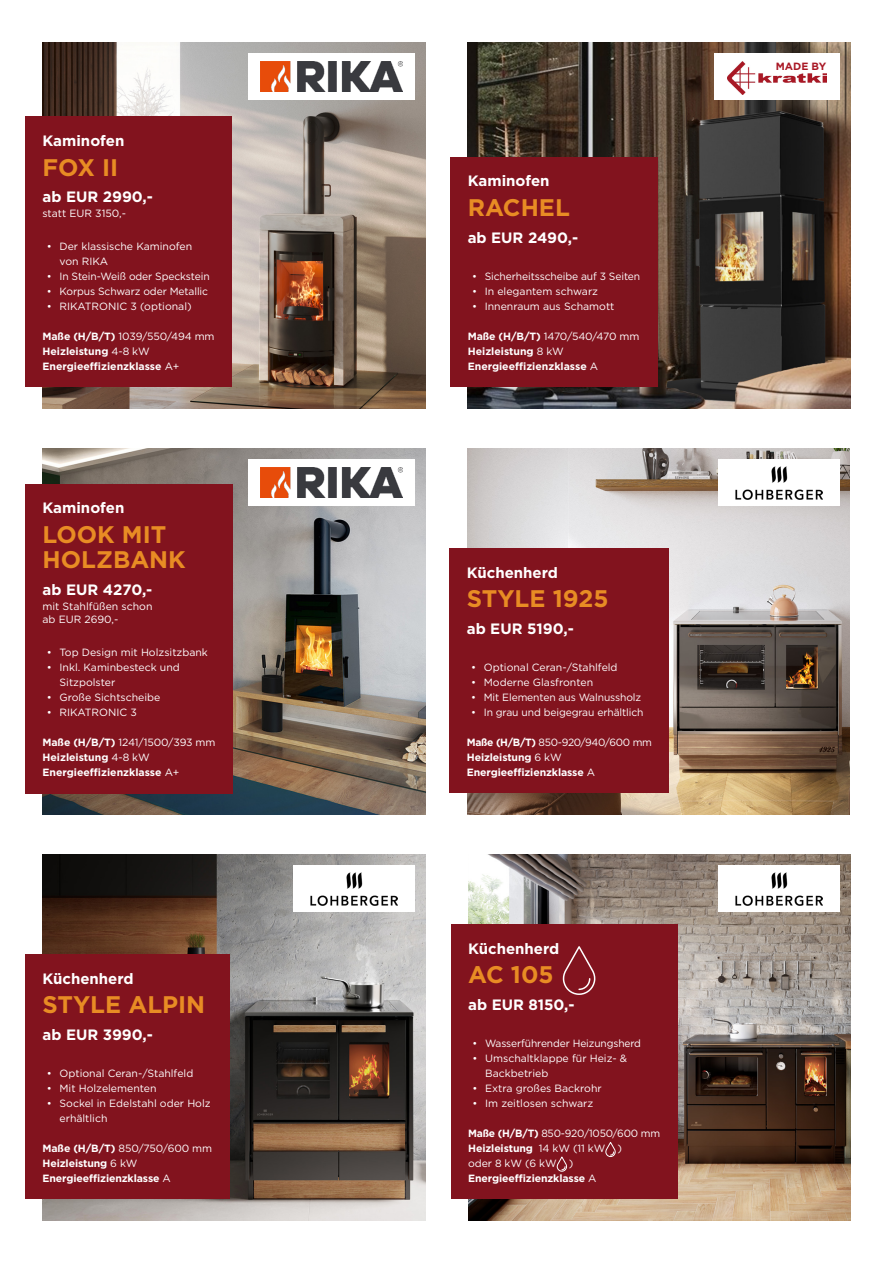
<style>
.page{position:relative;width:893px;height:1263px;background:#fff}
.page>*{position:absolute;margin:0;border:0;box-sizing:border-box;transform-origin:0 0}
.t1{font:700 24px/25.5px "Gotham";color:#e88c24}
.t2{font:700 15px "Gotham";color:#fff}
.t3{font:10.5px/15px "Gotham";color:#fff}
.t4{font:700 10.5px "Gotham";letter-spacing:-.01em;color:#fff}
.t5{font:10.5px "Gotham";letter-spacing:-.02em;color:#fff}
.t6{font:10.5px "Gotham";letter-spacing:-.03em;color:#fff}
.t7{font:700 10.5px "Gotham";color:#a91825}
.s1{font-weight:700}
.s2{font-weight:400}
</style>
<div class="page">
<img style="left:672px;top:855px;width:178px;height:365px">
<img style="left:468px;top:855px;width:204px;height:365px">
<img style="left:43px;top:855px;width:382px;height:365px">
<img style="left:467px;top:449px;width:383px;height:365px">
<div style="left:26px;top:955px;width:204px;height:244px;background:#82131e"></div>
<div style="left:450px;top:548px;width:219px;height:245px;background:#82131e"></div>
<div style="left:451px;top:925px;width:227px;height:274px;background:#82131e"></div>
<div style="left:293px;top:865px;width:122px;height:47px;background:#fff"></div>
<div style="left:718px;top:459px;width:121px;height:47px;background:#fff"></div>
<div style="left:719px;top:865px;width:121px;height:47px;background:#fff"></div>
<img style="left:310px;top:872px;width:88px;height:33px">
<img style="left:735px;top:466px;width:87px;height:33px">
<img style="left:736px;top:872px;width:87px;height:33px">
<img style="left:468px;top:43px;width:382px;height:365px">
<div style="left:714px;top:53px;width:126px;height:47px;background:#fff"></div>
<div style="left:451px;top:157px;width:207px;height:230px;background:#82131e"></div>
<img style="left:728px;top:62px;width:98px;height:33px">
<img style="left:43px;top:43px;width:382px;height:365px">
<img style="left:43px;top:449px;width:382px;height:365px">
<div style="left:248px;top:53px;width:167px;height:47px;background:#fff"></div>
<div style="left:248px;top:459px;width:167px;height:47px;background:#fff"></div>
<img style="left:261px;top:62px;width:141px;height:30px">
<img style="left:261px;top:468px;width:141px;height:30px">
<div style="left:26px;top:117px;width:206px;height:270px;background:#82131e"></div>
<div style="left:26px;top:484px;width:207px;height:309px;background:#82131e"></div>
<svg style="left:562px;top:946px;width:34px;height:49px"></svg>
<svg style="left:605px;top:1142px;width:10px;height:15px"></svg>
<svg style="left:557px;top:1156px;width:10px;height:16px"></svg>
<img style="left:25px;top:86px;width:73px;height:372px">
<p class="t2" style="left:43px;top:131px;width:83px">Kaminofen</p>
<p class="t1" style="left:43px;top:154px;width:77px">FOX II</p>
<p class="t2" style="left:43px;top:187px;width:112px">ab EUR 2990,-</p>
<p class="t3" style="left:43px;top:205px;width:85px">statt EUR 3150,-</p>
<p class="t3" style="left:60px;top:238px;width:134px;text-indent:-13px">• Der klassische Kaminofen von RIKA</p>
<p class="t3" style="left:47px;top:268px;width:164px">• In Stein-Weiß oder Speckstein</p>
<p class="t3" style="left:47px;top:283px;width:163px">• Korpus Schwarz oder Metallic</p>
<p class="t3" style="left:47px;top:298px;width:146px">• RIKATRONIC 3 (optional)</p>
<p class="t3" style="left:43px;top:328px;width:173px"><span class="s1">Maße (H/B/T)</span> 1039/550/494 mm</p>
<p class="t4" style="left:43px;top:344px;width:109px">Heizleistung <span class="s2">4-8 kW</span></p>
<p class="t4" style="left:43px;top:359px;width:138px">Energieeffizienzklasse <span class="s2">A+</span></p>
<p class="t2" style="left:43px;top:498px;width:83px">Kaminofen</p>
<p class="t1" style="left:43px;top:521px;width:145px">LOOK MIT<br>HOLZBANK</p>
<p class="t2" style="left:43px;top:579px;width:111px">ab EUR 4270,-</p>
<p class="t3" style="left:43px;top:599px;width:111px;line-height:13.5px">mit Stahlfüßen schon ab EUR 2690,-</p>
<p class="t3" style="left:47px;top:645px;width:163px">• Top Design mit Holzsitzbank</p>
<p class="t3" style="left:60px;top:660px;width:122px;text-indent:-13px">• Inkl. Kaminbesteck und<br>Sitzpolster</p>
<p class="t3" style="left:47px;top:690px;width:115px">• Große Sichtscheibe</p>
<p class="t3" style="left:47px;top:705px;width:92px">• RIKATRONIC 3</p>
<p class="t3" style="left:43px;top:735px;width:174px"><span class="s1">Maße (H/B/T)</span> 1241/1500/393 mm</p>
<p class="t4" style="left:43px;top:750px;width:109px">Heizleistung <span class="s2">4-8 kW</span></p>
<p class="t4" style="left:43px;top:765px;width:138px">Energieeffizienzklasse <span class="s2">A+</span></p>
<p class="t2" style="left:43px;top:968px;width:93px">Küchenherd</p>
<p class="t1" style="left:43px;top:992px;width:164px">STYLE ALPIN</p>
<p class="t2" style="left:43px;top:1025px;width:112px">ab EUR 3990,-</p>
<p class="t3" style="left:47px;top:1066px;width:148px">• Optional Ceran-/Stahlfeld</p>
<p class="t3" style="left:47px;top:1081px;width:111px">• Mit Holzelementen</p>
<p class="t3" style="left:60px;top:1096px;width:153px;text-indent:-13px">• Sockel in Edelstahl oder Holz erhältlich</p>
<p class="t3" style="left:43px;top:1141px;width:171px"><span class="s1">Maße (H/B/T)</span> 850/750/600 mm</p>
<p class="t4" style="left:43px;top:1156px;width:96px">Heizleistung <span class="s2">6 kW</span></p>
<p class="t4" style="left:43px;top:1171px;width:130px">Energieeffizienzklasse <span class="s2">A</span></p>
<p class="t2" style="left:468px;top:171px;width:83px">Kaminofen</p>
<p class="t1" style="left:468px;top:195px;width:104px">RACHEL</p>
<p class="t2" style="left:468px;top:227px;width:112px">ab EUR 2490,-</p>
<p class="t3" style="left:472px;top:268px;width:170px">• Sicherheitsscheibe auf 3 Seiten</p>
<p class="t3" style="left:472px;top:283px;width:127px">• In elegantem schwarz</p>
<p class="t3" style="left:472px;top:298px;width:144px">• Innenraum aus Schamott</p>
<p class="t5" style="left:468px;top:329px;width:173px"><span class="s1">Maße (H/B/T)</span> 1470/540/470 mm</p>
<p class="t4" style="left:468px;top:344px;width:98px">Heizleistung <span class="s2">8 kW</span></p>
<p class="t4" style="left:468px;top:359px;width:132px">Energieeffizienzklasse <span class="s2">A</span></p>
<p class="t2" style="left:467px;top:562px;width:93px">Küchenherd</p>
<p class="t1" style="left:467px;top:586px;width:143px">STYLE 1925</p>
<p class="t2" style="left:467px;top:618px;width:109px">ab EUR 5190,-</p>
<p class="t3" style="left:471px;top:660px;width:148px">• Optional Ceran-/Stahlfeld</p>
<p class="t3" style="left:471px;top:675px;width:124px">• Moderne Glasfronten</p>
<p class="t3" style="left:471px;top:690px;width:172px">• Mit Elementen aus Walnussholz</p>
<p class="t3" style="left:471px;top:705px;width:174px">• In grau und beigegrau erhältlich</p>
<p class="t6" style="left:467px;top:736px;width:187px"><span class="s1">Maße (H/B/T)</span> 850-920/940/600 mm</p>
<p class="t4" style="left:467px;top:750px;width:96px">Heizleistung <span class="s2">6 kW</span></p>
<p class="t4" style="left:467px;top:765px;width:130px">Energieeffizienzklasse <span class="s2">A</span></p>
<p class="t2" style="left:468px;top:938px;width:93px">Küchenherd</p>
<p class="t1" style="left:468px;top:962px;width:87px">AC 105</p>
<p class="t2" style="left:468px;top:995px;width:108px">ab EUR 8150,-</p>
<p class="t3" style="left:472px;top:1036px;width:170px">• Wasserführender Heizungsherd</p>
<p class="t3" style="left:485px;top:1051px;width:144px;text-indent:-13px">• Umschaltklappe für Heiz- &amp;<br>Backbetrieb</p>
<p class="t3" style="left:472px;top:1081px;width:131px">• Extra großes Backrohr</p>
<p class="t3" style="left:472px;top:1096px;width:122px">• Im zeitlosen schwarz</p>
<p class="t5" style="left:468px;top:1127px;width:194px"><span class="s1">Maße (H/B/T)</span> 850-920/1050/600 mm</p>
<p class="t3" style="left:468px;top:1141px;width:155px"><span class="s1">Heizleistung</span> 14 kW (11 kW ) oder 8 kW (6 kW )</p>
<p class="t4" style="left:468px;top:1171px;width:130px">Energieeffizienzklasse <span class="s2">A</span></p>
<p class="t7" style="left:776px;top:59px;width:52px">MADE BY</p>
</div>
